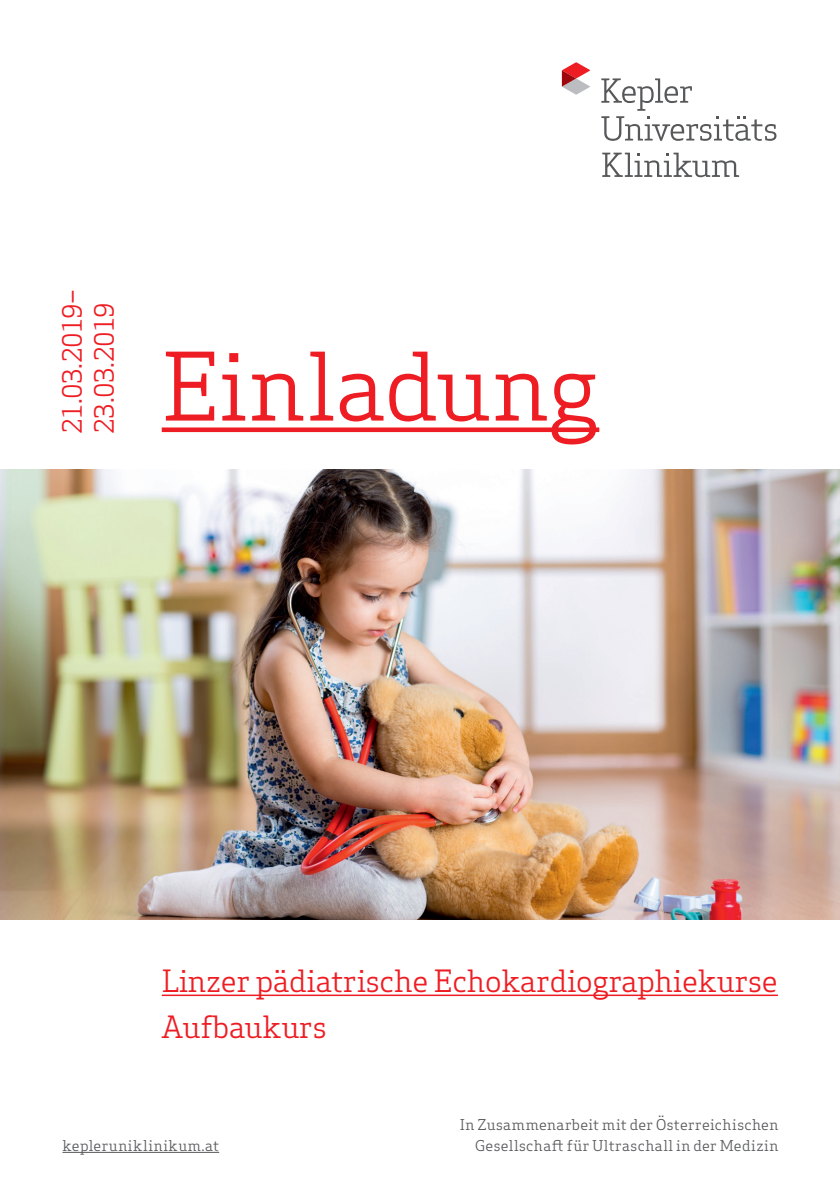
<style>
.page{position:relative;width:840px;height:1191px;background:#fff}
.page>*{position:absolute;margin:0;border:0;box-sizing:border-box;transform-origin:0 0}
.t1{font:92px "Apex Serif";letter-spacing:-.005em;color:#ee1d23}
.t2{font:30px/45.4px "Apex Serif";letter-spacing:-.01em;color:#ee1d23}
.t3{font:26px/32px "Apex Serif";letter-spacing:-.025em;color:#ee1d23}
.t4{font:14.6px/21px "Apex Serif";letter-spacing:.025em;color:#57585a;text-align:right}
</style>
<div class="page">
<img style="left:0;top:469px;width:839px;height:450px">
<hr style="left:62px;top:1152px;width:157px;height:1px;background:#57585a">
<div style="left:162px;top:427px;width:437px;height:5px;background:#ee1d23"></div>
<hr style="left:162px;top:994px;width:615px;height:2px;background:#ee1d23">
<svg style="left:601px;top:78px;width:175px;height:63px"></svg>
<svg style="left:602px;top:153px;width:136px;height:24px"></svg>
<svg style="left:561px;top:62px;width:29px;height:33px"></svg>
<h3 class="t3" style="left:56px;top:434px;width:147px;rotate:-90deg">21.03.2019–<br>23.03.2019</h3>
<h1 class="t1" style="left:162px;top:328px;width:439px">Einladung</h1>
<h2 class="t2" style="left:162px;top:958px;width:617px">Linzer pädiatrische Echokardiographiekurse<br>Aufbaukurs</h2>
<p class="t4" style="left:62px;top:1135px;width:158px">kepleruniklinikum.at</p>
<p class="t4" style="left:459px;top:1114px;width:320px">In Zusammenarbeit mit der Österreichischen<br>Gesellschaft für Ultraschall in der Medizin</p>
</div>
